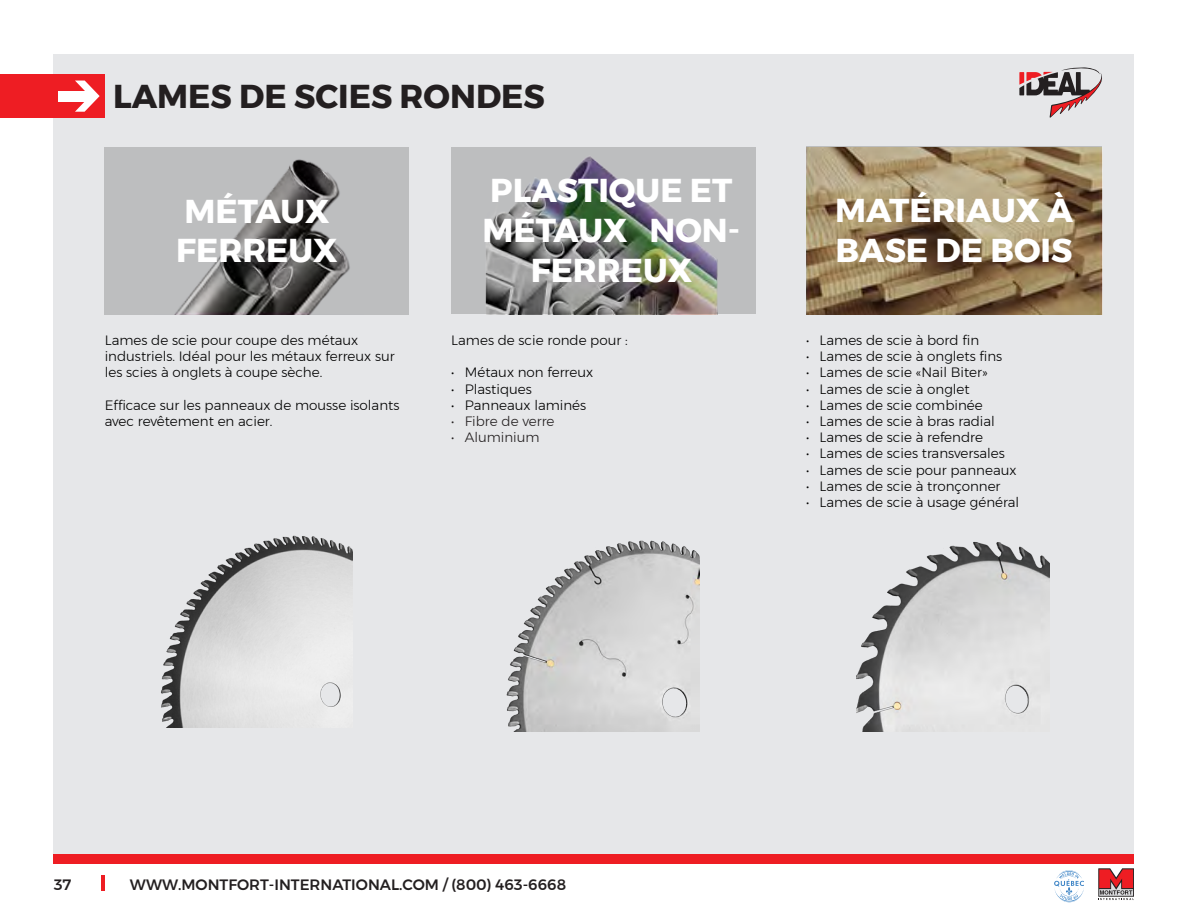
<style>
.page{position:relative;width:1188px;height:918px;background:#fff}
.page>*{position:absolute;margin:0;border:0;box-sizing:border-box;transform-origin:0 0}
.t1{font:700 33px/39.6px "Montserrat";color:#fff}
.t2{font:700 33px "Montserrat";color:#231f20}
.t3{font:500 15px "Montserrat";color:#231f20}
.t4{font:300 13.5px/16.2px "Montserrat";color:#000}
.t5{font:300 13.5px "Montserrat";color:#231f20}
</style>
<div class="page">
<div style="left:54px;top:54px;width:1080px;height:800px;background:#e6e7e9"></div>
<div style="left:0;top:75px;width:105px;height:43px;background:#ee1d23"></div>
<div style="left:58px;top:91px;width:32px;height:11px;background:#fff"></div>
<svg style="left:75px;top:81px;width:25px;height:31px"></svg>
<div style="left:54px;top:855px;width:1080px;height:9px;background:#ee1d23"></div>
<svg style="left:1019px;top:67px;width:83px;height:51px"></svg>
<hr style="left:101px;top:875px;width:4px;height:16px;background:#ee1d23">
<svg style="left:1098px;top:868px;width:36px;height:32px"></svg>
<svg style="left:1054px;top:870px;width:30px;height:32px"></svg>
<svg style="left:806px;top:146px;width:296px;height:169px;background:#937d5b"></svg>
<svg style="left:105px;top:147px;width:304px;height:168px;background:#9f9fa0"></svg>
<img style="left:451px;top:147px;width:305px;height:167px">
<img style="left:161px;top:536px;width:192px;height:192px">
<img style="left:506px;top:540px;width:193px;height:192px">
<img style="left:856px;top:541px;width:194px;height:191px">
<p class="t2" style="left:113px;top:70px;width:433px">LAMES DE SCIES RONDES</p>
<p class="t1" style="left:176px;top:191px;width:163px">MÉTAUX<br>FERREUX</p>
<p class="t4" style="left:105px;top:332px;width:292px">Lames de scie pour coupe des métaux industriels. Idéal pour les métaux ferreux sur les scies à onglets à coupe sèche.</p>
<p class="t4" style="left:105px;top:397px;width:296px">Efficace sur les panneaux de mousse isolants avec revêtement en acier.</p>
<p class="t1" style="left:483px;top:171px;width:259px;text-align:center">PLASTIQUE ET<br>MÉTAUX NON-<br>FERREUX</p>
<p class="t4" style="left:451px;top:332px;width:178px">Lames de scie ronde pour :</p>
<p class="t4" style="left:451px;top:364px;width:143px">• Métaux non ferreux</p>
<p class="t4" style="left:451px;top:380px;width:82px">• Plastiques</p>
<p class="t4" style="left:451px;top:397px;width:137px">• Panneaux laminés</p>
<p class="t5" style="left:451px;top:411px;width:105px">• Fibre de verre</p>
<p class="t5" style="left:451px;top:427px;width:90px">• Aluminium</p>
<p class="t1" style="left:835px;top:191px;width:239px">MATÉRIAUX À<br>BASE DE BOIS</p>
<p class="t4" style="left:806px;top:332px;width:175px">• Lames de scie à bord fin</p>
<p class="t4" style="left:806px;top:348px;width:198px">• Lames de scie à onglets fins</p>
<p class="t4" style="left:806px;top:364px;width:183px">• Lames de scie «Nail Biter»</p>
<p class="t4" style="left:806px;top:380px;width:165px">• Lames de scie à onglet</p>
<p class="t4" style="left:806px;top:397px;width:178px">• Lames de scie combinée</p>
<p class="t4" style="left:806px;top:413px;width:190px">• Lames de scie à bras radial</p>
<p class="t4" style="left:806px;top:429px;width:179px">• Lames de scie à refendre</p>
<p class="t4" style="left:806px;top:445px;width:200px">• Lames de scies transversales</p>
<p class="t4" style="left:806px;top:461px;width:212px">• Lames de scie pour panneaux</p>
<p class="t4" style="left:806px;top:478px;width:196px">• Lames de scie à tronçonner</p>
<p class="t4" style="left:806px;top:494px;width:215px">• Lames de scie à usage général</p>
<p class="t3" style="left:54px;top:873px;width:19px">37</p>
<p class="t3" style="left:130px;top:873px;width:438px">WWW.MONTFORT-INTERNATIONAL.COM / (800) 463-6668</p>
</div>
